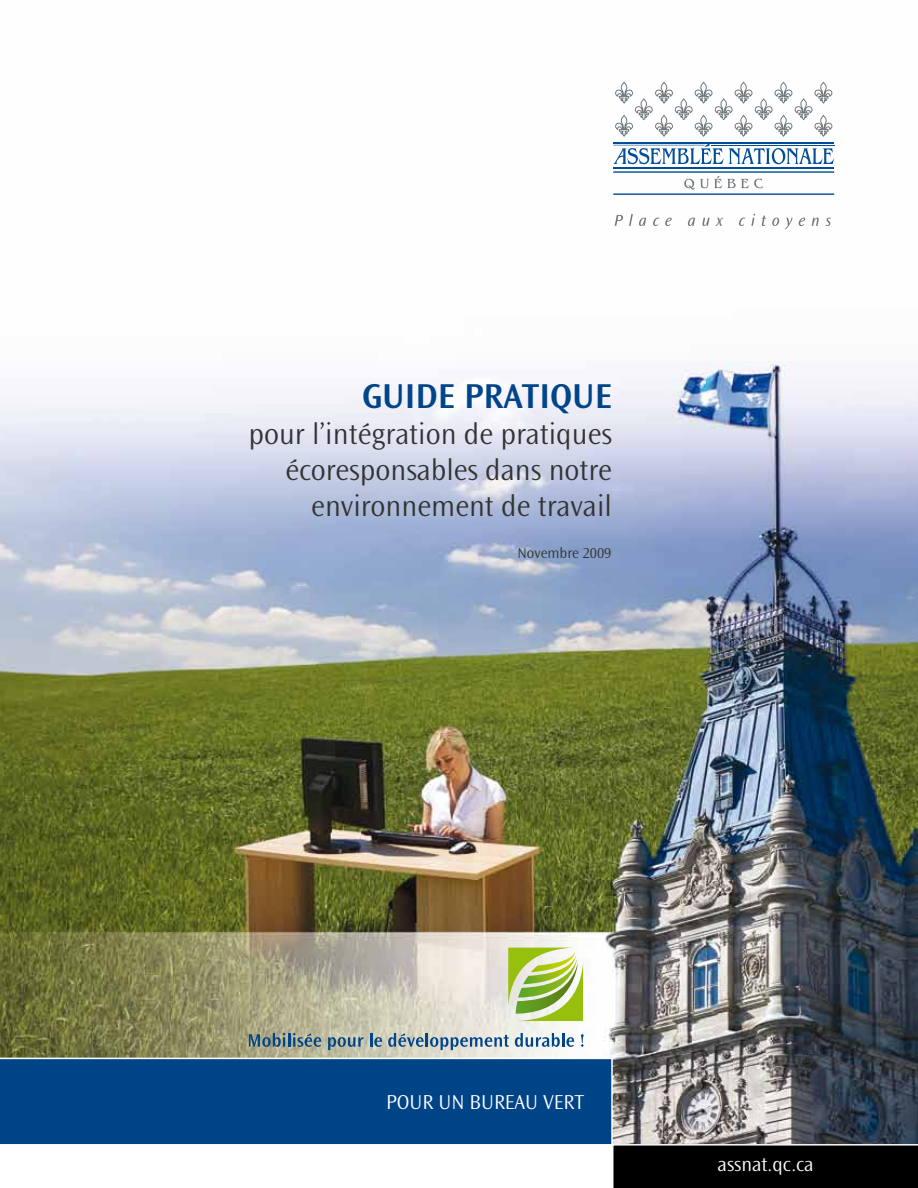
<style>
.page{position:relative;width:918px;height:1188px;background:#fff}
.page>*{position:absolute;margin:0;border:0;box-sizing:border-box;transform-origin:0 0}
.t1{font:600 36px "Ocean Sans Std";letter-spacing:.01em;color:#004489}
.t2{font:300 30px/36px "Ocean Sans Std";color:#333;text-align:right}
.t3{font:300 21px "Ocean Sans Std";letter-spacing:.015em;color:#fff}
.t4{font:300 20.25px "Ocean Sans Std";color:#fff}
.t5{font:300 15px "Ocean Sans Std";color:#333}
</style>
<div class="page">
<img style="left:0;top:81px;width:918px;height:1063px">
<div style="left:613px;top:1144px;width:305px;height:44px;background:#000"></div>
<div style="left:0;top:1058px;width:613px;height:87px;background:#048"></div>
<svg style="left:615px;top:82px;width:218px;height:55px"></svg>
<hr style="left:613px;top:167px;width:221px;height:2px;background:#004c99">
<hr style="left:613px;top:142px;width:221px;height:1px;background:#004c99">
<svg style="left:613px;top:144px;width:221px;height:20px"></svg>
<svg style="left:684px;top:176px;width:79px;height:14px"></svg>
<hr style="left:613px;top:171px;width:221px;height:2px;background:#004c99">
<hr style="left:613px;top:193px;width:221px;height:2px;background:#004c99">
<svg style="left:615px;top:215px;width:8px;height:11px"></svg>
<svg style="left:629px;top:214px;width:4px;height:12px"></svg>
<svg style="left:639px;top:218px;width:7px;height:8px"></svg>
<svg style="left:653px;top:218px;width:6px;height:8px"></svg>
<svg style="left:665px;top:218px;width:7px;height:8px"></svg>
<svg style="left:688px;top:218px;width:7px;height:8px"></svg>
<svg style="left:702px;top:218px;width:21px;height:8px"></svg>
<svg style="left:739px;top:218px;width:6px;height:8px"></svg>
<svg style="left:751px;top:214px;width:4px;height:12px"></svg>
<svg style="left:762px;top:216px;width:4px;height:10px"></svg>
<svg style="left:772px;top:218px;width:7px;height:8px"></svg>
<svg style="left:785px;top:218px;width:8px;height:11px"></svg>
<svg style="left:799px;top:218px;width:6px;height:8px"></svg>
<svg style="left:812px;top:218px;width:7px;height:8px"></svg>
<svg style="left:825px;top:218px;width:6px;height:8px"></svg>
<svg style="left:508px;top:948px;width:75px;height:73px"></svg>
<svg style="left:249px;top:1033px;width:73px;height:14px"></svg>
<svg style="left:328px;top:1037px;width:36px;height:13px"></svg>
<svg style="left:370px;top:1033px;width:12px;height:14px"></svg>
<svg style="left:388px;top:1033px;width:121px;height:17px;background:#9fb1bb"></svg>
<svg style="left:515px;top:1033px;width:59px;height:14px"></svg>
<svg style="left:581px;top:1034px;width:3px;height:13px"></svg>
<p class="t1" style="left:362px;top:377px;width:251px">GUIDE PRATIQUE</p>
<p class="t2" style="left:248px;top:417px;width:365px">pour l’intégration de pratiques écoresponsables dans notre environnement de travail</p>
<p class="t5" style="left:517px;top:545px;width:95px">N ovembre 2009</p>
<p class="t3" style="left:386px;top:1091px;width:200px">Pour un bureau vert</p>
<p class="t4" style="left:718px;top:1153px;width:98px">assnat.qc.ca</p>
</div>
